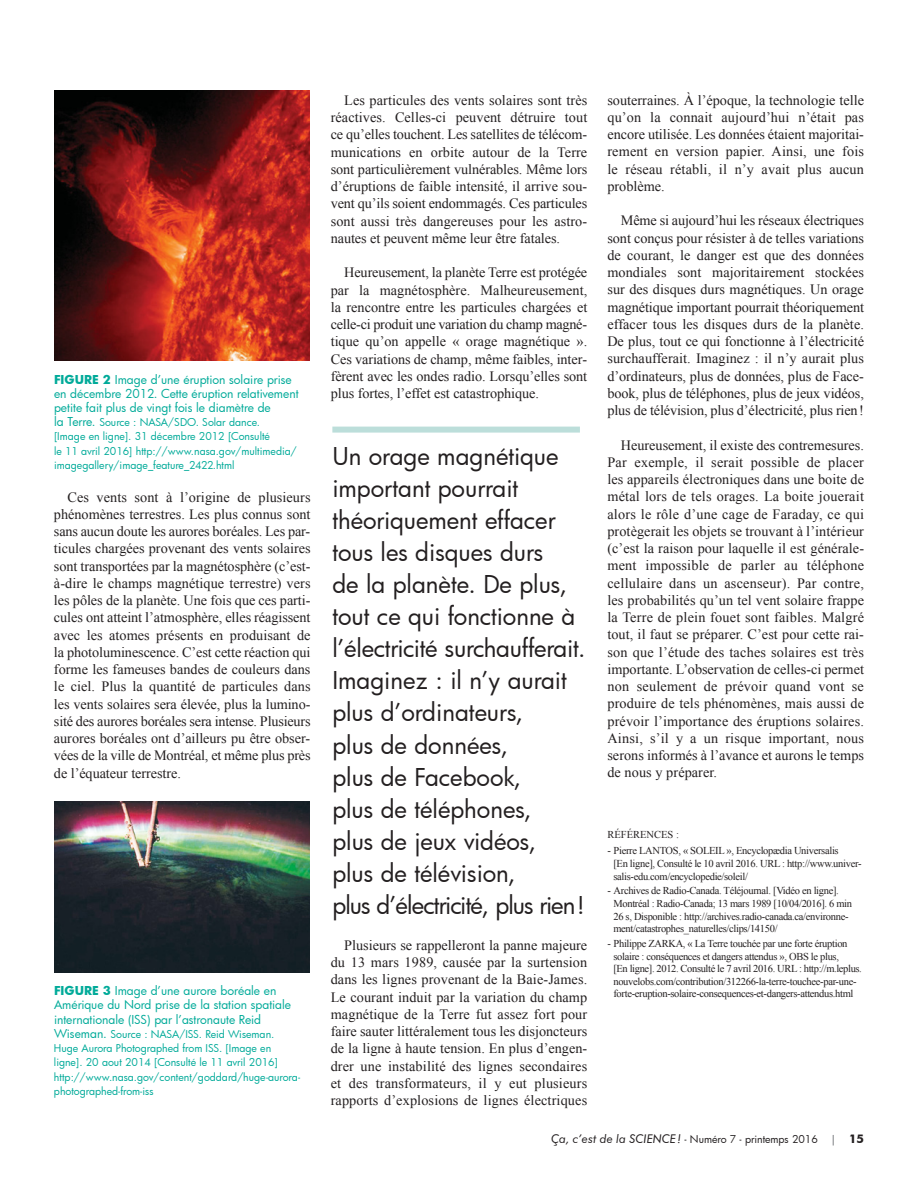
<style>
.page{position:relative;width:918px;height:1188px;background:#fff}
.page>*{position:absolute;margin:0;border:0;box-sizing:border-box;transform-origin:0 0}
.t1{font:24px/32.1px "Futura";color:#231f20}
.t2{font:14.25px/17.2px "Times New Roman";letter-spacing:-.005em;color:#231f20;text-align:justify}
.t3{font:12px/14.2px "Futura";color:#0a9}
.t4{font:10.5px/12.6px "Times New Roman";letter-spacing:-.03em;color:#231f20}
.t5{font:10.5px/14.2px "Futura";color:#0a9}
.t6{font:10.5px "Futura";color:#231f20}
.t7{font:10.5px "Times New Roman";color:#231f20}
.s1{font-weight:700}
.s2{font-size:12px}
.s3{font-family:"Futura BT";font-style:italic;font-size:12px}
.s4{font-family:"Futura BT";font-weight:700;color:#939598}
.s5{font-family:"Futura BT";font-weight:700;font-size:12px}
</style>
<div class="page">
<img style="left:54px;top:801px;width:256px;height:171px">
<img style="left:54px;top:91px;width:256px;height:270px">
<div style="left:332px;top:427px;width:248px;height:6px;background:#bcdeda"></div>
<p class="t2" style="left:607px;top:91px;width:258px">souterraines. À l’époque, la technologie telle qu’on la connait aujourd’hui n’était pas encore utilisée. Les données étaient majoritai&shy;rement en version papier. Ainsi, une fois le réseau rétabli, il n’y avait plus aucun problème.</p>
<p class="t2" style="left:607px;top:212px;width:258px;text-indent:14px">Même si aujourd’hui les réseaux électriques sont conçus pour résister à de telles variations de courant, le danger est que des données mondiales sont majoritairement stockées sur des disques durs magnétiques. Un orage magnétique important pourrait théoriquement effacer tous les disques durs de la planète.<br>De plus, tout ce qui fonctionne à l’électricité surchaufferait. Imaginez : il n’y aurait plus d’ordinateurs, plus de données, plus de Face&shy;book, plus de téléphones, plus de jeux vidéos, plus de télévision, plus d’électricité, plus rien!</p>
<p class="t2" style="left:607px;top:436px;width:258px;text-indent:14px">Heureusement, il existe des contremesures.<br>Par exemple, il serait possible de placer les appareils électroniques dans une boite de métal lors de tels orages. La boite jouerait alors le rôle d’une cage de Faraday, ce qui protègerait les objets se trouvant à l’intérieur (c’est la raison pour laquelle il est générale&shy;ment impossible de parler au téléphone cellulaire dans un ascenseur). Par contre, les probabilités qu’un tel vent solaire frappe la Terre de plein fouet sont faibles. Malgré tout, il faut se préparer. C’est pour cette rai&shy;son que l’étude des taches solaires est très importante. L’observation de celles-ci permet non seulement de prévoir quand vont se produire de tels phénomènes, mais aussi de prévoir l’importance des éruptions solaires.<br>Ainsi, s’il y a un risque important, nous serons informés à l’avance et aurons le temps de nous y préparer.</p>
<p class="t2" style="left:331px;top:91px;width:258px;text-indent:14px">Les particules des vents solaires sont très réactives. Celles-ci peuvent détruire tout ce qu’elles touchent. Les satellites de télécom&shy;munications en orbite autour de la Terre sont particulièrement vulnérables. Même lors d’éruptions de faible intensité, il arrive sou&shy;vent qu’ils soient endommagés. Ces particules sont aussi très dangereuses pour les astro&shy;nautes et peuvent même leur être fatales.</p>
<p class="t2" style="left:331px;top:264px;width:258px;text-indent:14px">Heureusement, la planète Terre est protégée par la magnétosphère. Malheureusement, la rencontre entre les particules chargées et celle-ci produit une variation du champ magné&shy;tique qu’on appelle « orage magnétique ».<br>Ces variations de champ, même faibles, inter&shy;fèrent avec les ondes radio. Lorsqu’elles sont plus fortes, l’effet est catastrophique.</p>
<p class="t3" style="left:54px;top:372px;width:246px"><span class="s1">FIGURE 2</span> Image d’une éruption solaire prise en décembre 2012. Cette éruption relativement petite fait plus de vingt fois le diamètre de</p>
<p class="t5" style="left:54px;top:415px;width:244px"><span class="s2">la Terre.</span> Source : NASA/SDO. Solar dance.<br>[Image en ligne]. 31 décembre 2012 [Consulté<br>le 11 avril 2016] http://www.nasa.gov/multimedia/ imagegallery/image_feature_2422.html</p>
<p class="t1" style="left:332px;top:439px;width:255px">Un orage magnétique important pourrait théoriquement effacer tous les disques durs<br>de la planète. De plus, tout ce qui fonctionne à l’électricité surchaufferait.<br>Imaginez : il n’y aurait plus d’ordinateurs,<br>plus de données,<br>plus de Facebook,<br>plus de téléphones,<br>plus de jeux vidéos,<br>plus de télévision,<br>plus d’électricité, plus rien!</p>
<p class="t2" style="left:54px;top:488px;width:258px;text-indent:14px">Ces vents sont à l’origine de plusieurs phénomènes terrestres. Les plus connus sont sans aucun doute les aurores boréales. Les par&shy;ticules chargées provenant des vents solaires sont transportées par la magnétosphère (c’est&shy;à-dire le champs magnétique terrestre) vers les pôles de la planète. Une fois que ces parti&shy;cules ont atteint l’atmosphère, elles réagissent avec les atomes présents en produisant de la photoluminescence. C’est cette réaction qui forme les fameuses bandes de couleurs dans le ciel. Plus la quantité de particules dans les vents solaires sera élevée, plus la lumino&shy;sité des aurores boréales sera intense. Plusieurs aurores boréales ont d’ailleurs pu être obser&shy;vées de la ville de Montréal, et même plus près de l’équateur terrestre.</p>
<p class="t7" style="left:607px;top:828px;width:73px">RÉFÉRENCES :</p>
<p class="t4" style="left:613px;top:845px;width:250px;text-indent:-6px">- Pierre LANTOS, « SOLEIL », Encyclopædia Universalis<br>[En ligne], Consulté le 10 avril 2016. URL : http://www.univer&shy;salis-edu.com/encyclopedie/soleil/</p>
<p class="t4" style="left:613px;top:885px;width:240px;text-indent:-6px">- Archives de Radio-Canada. Téléjournal. [Vidéo en ligne].<br>Montréal : Radio-Canada; 13 mars 1989 [10/04/2016]. 6 min 26 s, Disponible : http://archives.radio-canada.ca/environne&shy;ment/catastrophes_naturelles/clips/14150/</p>
<p class="t4" style="left:613px;top:937px;width:250px;text-indent:-6px">- Philippe ZARKA, « La Terre touchée par une forte éruption solaire : conséquences et dangers attendus », OBS le plus,<br>[En ligne]. 2012. Consulté le 7 avril 2016. URL : http://m.leplus. nouvelobs.com/contribution/312266-la-terre-touchee-par-une-</p>
<p class="t2" style="left:331px;top:937px;width:258px;text-indent:14px">Plusieurs se rappelleront la panne majeure du 13 mars 1989, causée par la surtension dans les lignes provenant de la Baie-James.<br>Le courant induit par la variation du champ magnétique de la Terre fut assez fort pour faire sauter littéralement tous les disjoncteurs de la ligne à haute tension. En plus d’engen&shy;drer une instabilité des lignes secondaires et des transformateurs, il y eut plusieurs rapports d’explosions de lignes électriques</p>
<p class="t3" style="left:54px;top:983px;width:224px"><span class="s1">FIGURE 3</span> Image d’une aurore boréale en</p>
<p class="t4" style="left:613px;top:987px;width:242px">forte-eruption-solaire-consequences-et-dangers-attendus.html</p>
<p class="t3" style="left:54px;top:998px;width:239px">Amérique du Nord prise de la station spatiale internationale (ISS) par l’astronaute Reid</p>
<p class="t5" style="left:54px;top:1027px;width:248px"><span class="s2">Wiseman.</span> Source : NASA/ISS. Reid Wiseman.<br>Huge Aurora Photographed from ISS. [Image en ligne]. 20 aout 2014 [Consulté le 11 avril 2016] http://www.nasa.gov/content/goddard/huge-aurora&shy;photographed-from-iss</p>
<p class="t6" style="left:551px;top:1132px;width:314px"><span class="s3">Ça, c’est de la SCIENCE !</span> - Numéro 7 - printemps 2016 <span class="s4">|</span> <span class="s5">15</span></p>
</div>
